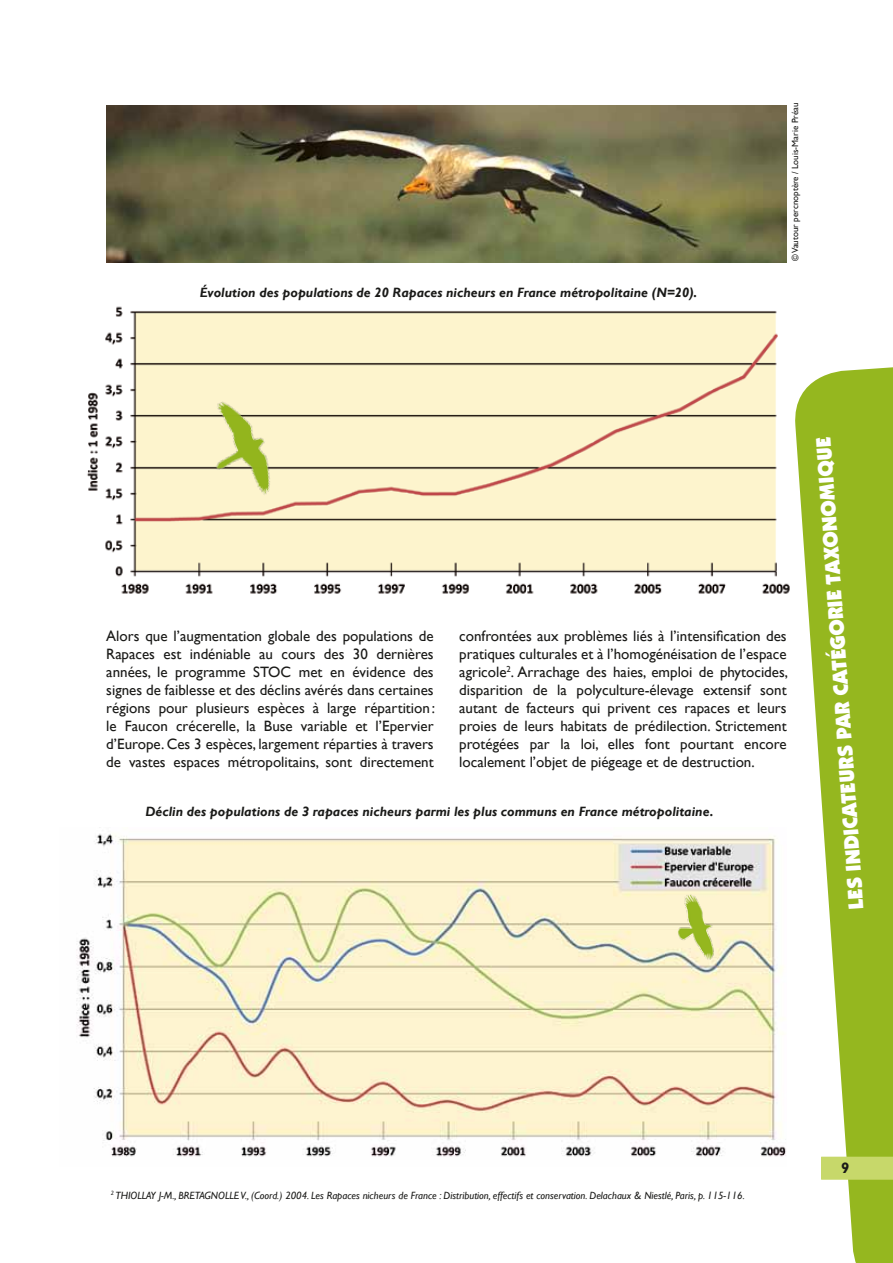
<style>
.page{position:relative;width:893px;height:1263px;background:#fff}
.page>*{position:absolute;margin:0;border:0;box-sizing:border-box;transform-origin:0 0}
.t1{font:900 21px "Kabel IT Cby BT";color:#fff}
.t2{font:15px/18px "Gill Sans";color:#1a1a18;text-align:justify}
.t3{font:700 15px "Gill Sans";color:#1a1a18}
.t4{font:italic 700 13.5px "Gill Sans";color:#1a1a18}
.t5{font:italic 10.5px "Gill Sans";color:#1a1a18}
.t6{font:9px "Gill Sans";color:#1a1a18}
</style>
<div class="page">
<img style="left:87px;top:306px;width:703px;height:288px">
<img style="left:190px;top:389px;width:97px;height:122px">
<svg style="left:795px;top:367px;width:98px;height:896px;fill:#95b71f"></svg>
<div style="left:821px;top:1157px;width:72px;height:23px;background:#c7d86a"></div>
<img style="left:76px;top:833px;width:710px;height:324px">
<img style="left:106px;top:106px;width:681px;height:157px">
<img style="left:676px;top:893px;width:41px;height:68px">
<p class="t4" style="left:200px;top:285px;width:499px">évolution des populations de 20 Rapaces nicheurs en France métropolitaine (N=20).</p>
<p class="t6" style="left:790px;top:261px;width:160px;rotate:-90deg">© Vautour percnoptère / Louis-Marie Préau</p>
<p class="t2" style="left:106px;top:627px;width:330px">Alors que l’augmentation globale des populations de Rapaces est indéniable au cours des 30 dernières années, le programme STOC met en évidence des signes de faiblesse et des déclins avérés dans certaines régions pour plusieurs espèces à large répartition : le Faucon crécerelle, la Buse variable et l’Epervier d’Europe. Ces 3 espèces, largement réparties à travers de vastes espaces métropolitains, sont directement</p>
<p class="t2" style="left:459px;top:627px;width:330px">confrontées aux problèmes liés à l’intensification des pratiques culturales et à l’homogénéisation de l’espace agricole<sup>2</sup>. Arrachage des haies, emploi de phytocides, disparition de la polyculture-élevage extensif sont autant de facteurs qui privent ces rapaces et leurs proies de leurs habitats de prédilection. Strictement protégées par la loi, elles font pourtant encore localement l’objet de piégeage et de destruction.</p>
<p class="t4" style="left:145px;top:804px;width:570px">Déclin des populations de 3 rapaces nicheurs parmi les plus communs en France métropolitaine.</p>
<h1 class="t1" style="left:843px;top:910px;width:475px;rotate:-94deg">lesindicateurspar catégorie taxonomique</h1>
<p class="t5" style="left:111px;top:1189px;width:635px"><sup>2</sup> THIOLLAY J-M., BRETAGNOLLE V., (Coord.) 2004. Les Rapaces nicheurs de France : Distribution, effectifs et conservation. Delachaux &amp; Niestlé, Paris, p. 115-116.</p>
<p class="t3" style="left:841px;top:1158px;width:10px">9</p>
</div>
